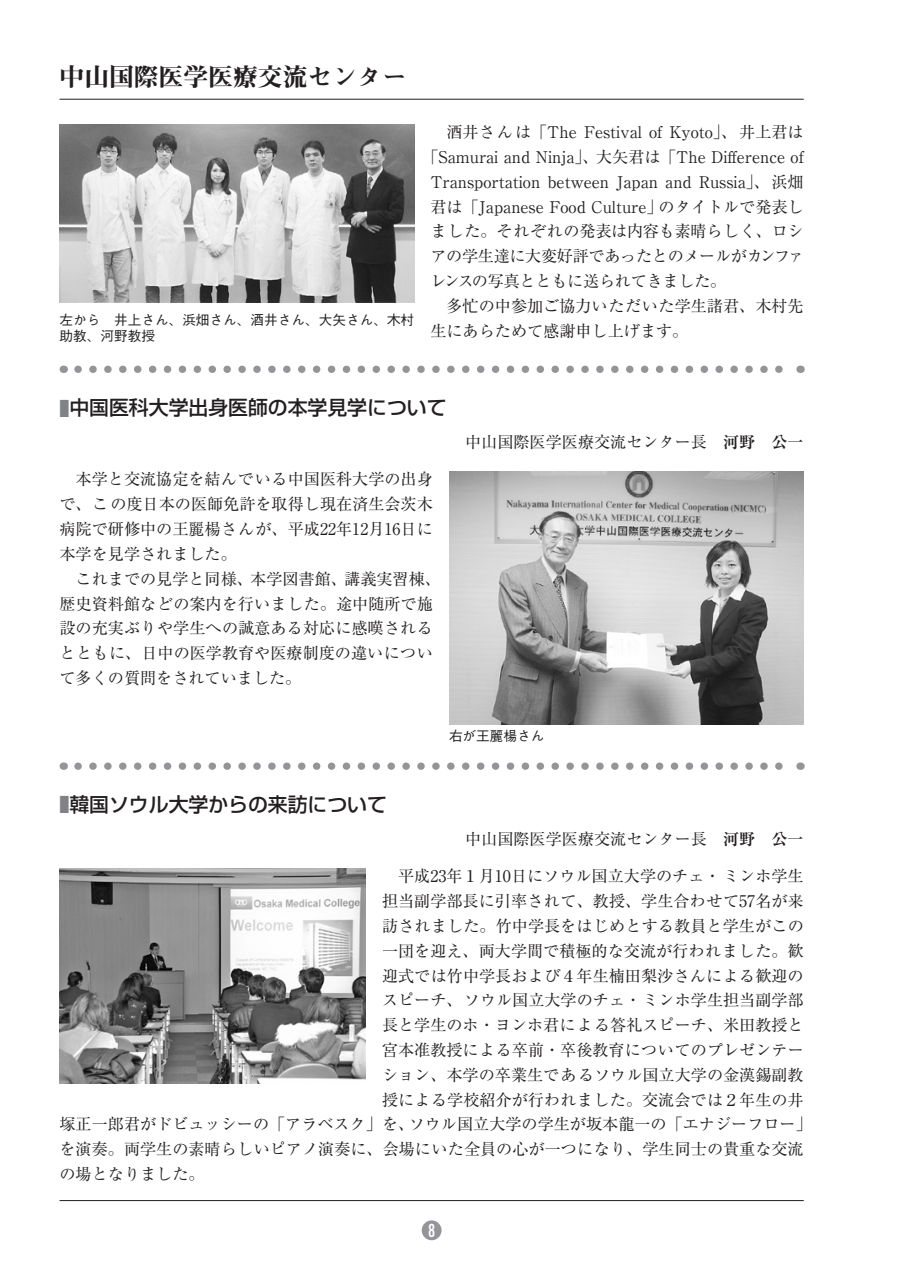
<style>
.page{position:relative;width:903px;height:1275px;background:#fff}
.page>*{position:absolute;margin:0;border:0;box-sizing:border-box;transform-origin:0 0}
.t1{font:24.85px "Midashi Min Pr 5 MA31";color:#231f20}
.t2{font:500 19.78px "Shin Go Pr 5";color:#231f20}
.t3{font:16.1px "Ryumin Pr 5";color:#231f20}
.t4{font:16.1px "Ryumin Pr 5";letter-spacing:-.02em;color:#231f20}
.t5{font:500 13.65px/16.1px "Gothic BBB Pr 5";color:#231f20}
.s1{color:#808285}
.s2{font-weight:700}
</style>
<div class="page">
<hr style="left:60px;top:99px;width:744px;height:1px;background:#231f20">
<hr style="left:60px;top:1200px;width:744px;height:1px;background:#231f20">
<div style="left:422px;top:1220px;width:19px;height:20px;background:#939598;border-radius:50%"></div>
<svg style="left:78px;top:366px;width:705px;height:7px"></svg>
<svg style="left:78px;top:762px;width:705px;height:8px"></svg>
<img style="left:60px;top:124px;width:354px;height:179px">
<img style="left:449px;top:471px;width:355px;height:253px">
<img style="left:60px;top:868px;width:306px;height:216px">
<p class="t1" style="left:60px;top:58px;width:349px">中山国際医学医療交流センター</p>
<p class="t5" style="left:60px;top:310px;width:356px">左から　井上さん、浜畑さん、酒井さん、大矢さん、木村助教、河野教授</p>
<p class="t3" style="left:446px;top:120px;width:359px">酒井さんは「The Festival of Kyoto」、井上君は</p>
<p class="t3" style="left:422px;top:144px;width:383px">「Samurai and Ninja」、大矢君は「The Difference of</p>
<p class="t3" style="left:430px;top:169px;width:375px">Transportation between Japan and Russia」、浜畑</p>
<p class="t3" style="left:430px;top:194px;width:375px">君は「Japanese Food Culture」のタイトルで発表し</p>
<p class="t3" style="left:430px;top:219px;width:375px">ました。それぞれの発表は内容も素晴らしく、ロシ</p>
<p class="t4" style="left:430px;top:244px;width:375px">アの学生達に大変好評であったとのメールがカンファ</p>
<p class="t3" style="left:430px;top:268px;width:297px">レンスの写真とともに送られてきました。</p>
<p class="t3" style="left:446px;top:293px;width:359px">多忙の中参加ご協力いただいた学生諸君、木村先</p>
<p class="t3" style="left:430px;top:318px;width:259px">生にあらためて感謝申し上げます。</p>
<p class="t2" style="left:60px;top:391px;width:388px"><span class="s1">■</span>中国医科大学出身医師の本学見学について</p>
<p class="t3" style="left:76px;top:467px;width:359px">本学と交流協定を結んでいる中国医科大学の出身</p>
<p class="t3" style="left:60px;top:492px;width:375px">で、この度日本の医師免許を取得し現在済生会茨木</p>
<p class="t3" style="left:60px;top:516px;width:375px">病院で研修中の王麗楊さんが、平成22年12月16日に</p>
<p class="t3" style="left:60px;top:541px;width:179px">本学を見学されました。</p>
<p class="t3" style="left:76px;top:566px;width:367px">これまでの見学と同様、本学図書館、講義実習棟、</p>
<p class="t3" style="left:60px;top:591px;width:375px">歴史資料館などの案内を行いました。途中随所で施</p>
<p class="t3" style="left:60px;top:616px;width:375px">設の充実ぶりや学生への誠意ある対応に感嘆される</p>
<p class="t3" style="left:60px;top:640px;width:375px">とともに、日中の医学教育や医療制度の違いについ</p>
<p class="t3" style="left:60px;top:665px;width:243px">て多くの質問をされていました。</p>
<p class="t3" style="left:465px;top:430px;width:340px">中山国際医学医療交流センター長　<span class="s2">河野　公一</span></p>
<p class="t2" style="left:60px;top:788px;width:329px"><span class="s1">■</span>韓国ソウル大学からの来訪について</p>
<p class="t5" style="left:449px;top:727px;width:97px">右が王麗楊さん</p>
<p class="t3" style="left:465px;top:826px;width:340px">中山国際医学医療交流センター長　<span class="s2">河野　公一</span></p>
<p class="t3" style="left:398px;top:864px;width:407px">平成23年１月10日にソウル国立大学のチェ・ミンホ学生</p>
<p class="t3" style="left:382px;top:888px;width:423px">担当副学部長に引率されて、教授、学生合わせて57名が来</p>
<p class="t3" style="left:382px;top:913px;width:423px">訪されました。竹中学長をはじめとする教員と学生がこの</p>
<p class="t3" style="left:382px;top:938px;width:423px">一団を迎え、両大学間で積極的な交流が行われました。歓</p>
<p class="t3" style="left:382px;top:963px;width:423px">迎式では竹中学長および４年生楠田梨沙さんによる歓迎の</p>
<p class="t3" style="left:382px;top:988px;width:423px">スピーチ、ソウル国立大学のチェ・ミンホ学生担当副学部</p>
<p class="t3" style="left:382px;top:1012px;width:423px">長と学生のホ・ヨンホ君による答礼スピーチ、米田教授と</p>
<p class="t3" style="left:382px;top:1037px;width:423px">宮本准教授による卒前・卒後教育についてのプレゼンテー</p>
<p class="t3" style="left:382px;top:1062px;width:423px">ション、本学の卒業生であるソウル国立大学の金漢錫副教</p>
<p class="t3" style="left:382px;top:1087px;width:423px">授による学校紹介が行われました。交流会では２年生の井</p>
<p class="t3" style="left:60px;top:1112px;width:754px">塚正一郎君がドビュッシーの「アラベスク」を、ソウル国立大学の学生が坂本龍一の「エナジーフロー」</p>
<p class="t3" style="left:60px;top:1136px;width:746px">を演奏。両学生の素晴らしいピアノ演奏に、会場にいた全員の心が一つになり、学生同士の貴重な交流</p>
<p class="t3" style="left:60px;top:1161px;width:147px">の場となりました。</p>
</div>
